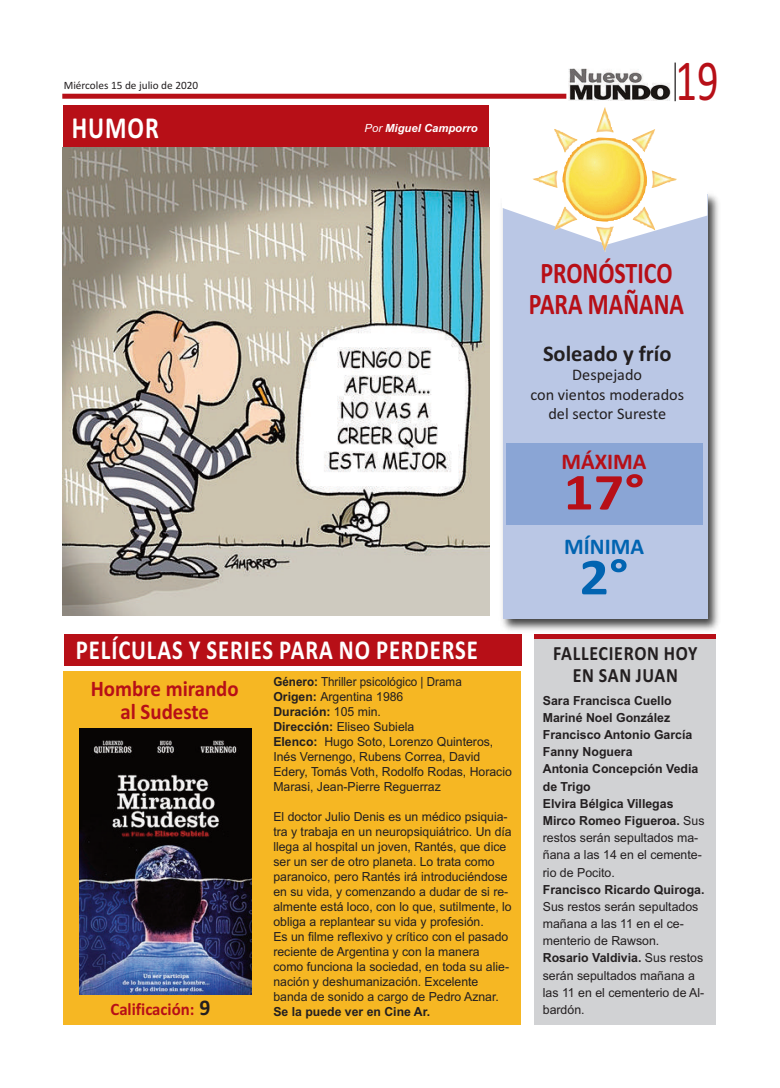
<style>
.page{position:relative;width:780px;height:1088px;background:#fff}
.page>*{position:absolute;margin:0;border:0;box-sizing:border-box;transform-origin:0 0}
.t1{font:58.25px "Calibri";color:#b70f17;scale:.73 1}
.t2{font:700 52.38px "Calibri";color:#b70f17;scale:1.15 1}
.t3{font:700 52.38px "Calibri";color:#0164b1;scale:1.1 1}
.t4{font:700 30.75px "Calibri";letter-spacing:.04em;color:#fff;scale:.8 1}
.t5{font:700 30px/31px "Calibri";color:#b70f17;text-align:center;scale:.8 1}
.t6{font:700 27.5px "Calibri";letter-spacing:.04em;color:#fff;scale:.83 1}
.t7{font:700 22.5px "Calibri";color:#231f20}
.t8{font:700 22.5px "Calibri";color:#b70f17}
.t9{font:700 22.5px "Calibri";color:#0164b1}
.t10{font:700 22.25px/23px "Calibri";color:#b70f17;text-align:center;scale:.94 1}
.t11{font:700 20.25px/21.9px "Calibri";letter-spacing:.04em;color:#231f20;text-align:center;scale:.89 1}
.t12{font:700 17.5px "Calibri";color:#b70f17;scale:.96 1}
.t13{font:16.25px/19.5px "Calibri";color:#231f20;text-align:center}
.t14{font:12.5px/15px "Arial";color:#231f20}
.t15{font:700 12.5px/17.2px "Arial";color:#231f20}
.t16{font:12.5px/15px "Arial";color:#231f20;scale:.93 1}
.t17{font:11.25px "Calibri";color:#231f20}
.t18{font:italic 700 11.25px "Arial";color:#fff}
.s1{font-weight:400}
.s2{font-weight:700}
.s3{font-size:22.5px;color:#231f20}
</style>
<div class="page">
<img style="left:502px;top:194px;width:217px;height:441px">
<div style="left:502px;top:195px;width:205px;height:424px;background:#bac7e5"></div>
<div style="left:506px;top:444px;width:196px;height:81px;background:#8aa5d5"></div>
<svg style="left:502px;top:178px;width:205px;height:66px"></svg>
<img style="left:532px;top:107px;width:144px;height:145px">
<div style="left:535px;top:638px;width:181px;height:387px;background:#d1d2d4"></div>
<hr style="left:534px;top:634px;width:181px;height:4px;background:#b70f17">
<div style="left:64px;top:105px;width:425px;height:42px;background:#b70f17"></div>
<div style="left:64px;top:671px;width:457px;height:354px;background:#f6b723"></div>
<div style="left:64px;top:634px;width:457px;height:32px;background:#b70f17"></div>
<img style="left:80px;top:729px;width:171px;height:265px">
<img style="left:63px;top:147px;width:426px;height:469px">
<div style="left:62px;top:94px;width:504px;height:5px;background:#b70f17"></div>
<hr style="left:674px;top:63px;width:1px;height:38px;background:#231f20">
<img style="left:568px;top:68px;width:103px;height:33px">
<p class="t17" style="left:64px;top:78px;width:136px">Miércoles 15 de julio de 2020</p>
<h3 class="t4" style="left:72px;top:110px;width:110px">HUMOR</h3>
<p class="t18" style="left:364px;top:122px;width:115px"><span class="s1">Por</span> Miguel Camporro</p>
<h1 class="t1" style="left:675px;top:46px;width:61px">19</h1>
<h3 class="t6" style="left:76px;top:633px;width:486px">PELÍCULAS Y SERIES PARA NO PERDERSE</h3>
<p class="t16" style="left:273px;top:674px;width:258px"><span class="s2">Género:</span> Thriller psicológico | Drama<br><span class="s2">Origen:</span> Argentina 1986<br><span class="s2">Duración:</span> 105 min.<br><span class="s2">Dirección:</span> Eliseo Subiela<br><span class="s2">Elenco:</span> Hugo Soto, Lorenzo Quinteros,<br>Inés Vernengo, Rubens Correa, David<br>Edery, Tomás Voth, Rodolfo Rodas, Horacio<br>Marasi, Jean-Pierre Reguerraz</p>
<p class="t14" style="left:273px;top:809px;width:240px">El doctor Julio Denis es un médico psiquia&shy;tra y trabaja en un neuropsiquiátrico. Un día llega al hospital un joven, Rantés, que dice ser un ser de otro planeta. Lo trata como paranoico, pero Rantés irá introduciéndose en su vida, y comenzando a dudar de si re&shy;almente está loco, con lo que, sutilmente, lo obliga a replantear su vida y profesión.<br>Es un filme reflexivo y crítico con el pasado reciente de Argentina y con la manera como funciona la sociedad, en toda su alie&shy;nación y deshumanización. Excelente banda de sonido a cargo de Pedro Aznar.</p>
<h3 class="t12" style="left:110px;top:999px;width:106px">Calificación: <span class="s3">9</span></h3>
<p class="t15" style="left:273px;top:1003px;width:158px">Se la puede ver en Cine Ar.</p>
<h3 class="t10" style="left:91px;top:677px;width:159px">Hombre mirando al Sudeste</h3>
<h3 class="t5" style="left:529px;top:257px;width:195px">PRONÓSTICO<br>PARA MAÑANA</h3>
<h3 class="t7" style="left:543px;top:340px;width:130px">Soleado y frío</h3>
<h3 class="t13" style="left:530px;top:365px;width:155px">Despejado<br>con vientos moderados del sector Sureste</h3>
<h3 class="t8" style="left:561px;top:448px;width:86px">MÁXIMA</h3>
<h2 class="t2" style="left:563px;top:461px;width:72px">17°</h2>
<h3 class="t9" style="left:564px;top:533px;width:81px">MÍNIMA</h3>
<h2 class="t3" style="left:579px;top:546px;width:46px">2°</h2>
<h3 class="t11" style="left:553px;top:642px;width:163px">FALLECIERON HOY<br>EN SAN JUAN</h3>
<p class="t15" style="left:543px;top:692px;width:163px">Sara Francisca Cuello<br>Mariné Noel González<br>Francisco Antonio García<br>Fanny Noguera<br>Antonia Concepción Vedia de Trigo<br>Elvira Bélgica Villegas<br>Mirco Romeo Figueroa. <span class="s1">Sus restos serán sepultados ma&shy;ñana a las 14 en el cemente&shy;rio de Pocito.</span></p>
<p class="t15" style="left:543px;top:881px;width:163px">Francisco Ricardo Quiroga.</p>
<p class="t14" style="left:543px;top:898px;width:163px;line-height:17.2px">Sus restos serán sepultados mañana a las 11 en el ce&shy;menterio de Rawson.<br><span class="s2">Rosario Valdivia.</span> Sus restos serán sepultados mañana a las 11 en el cementerio de Al&shy;bardón.</p>
</div>
